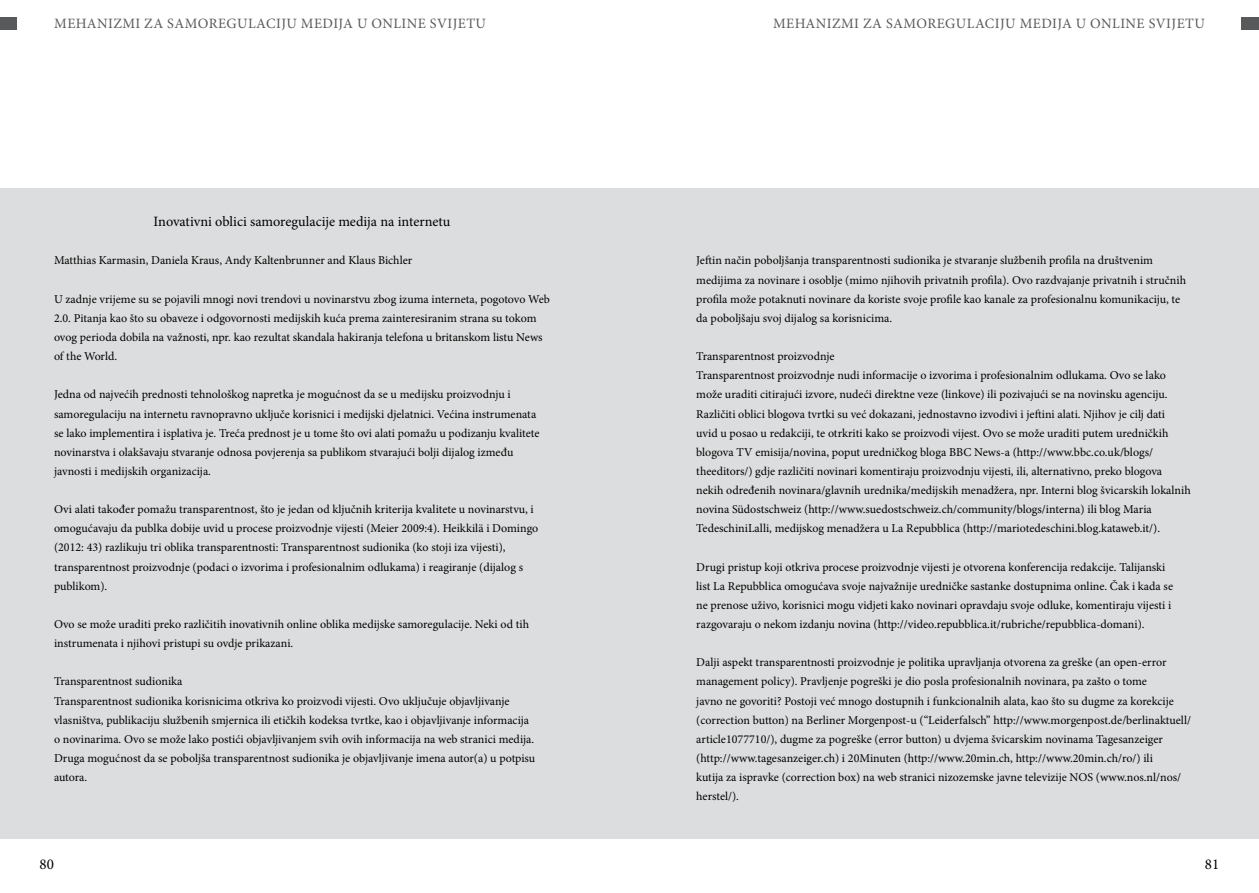
<style>
.page{position:relative;width:1259px;height:893px;background:#fff}
.page>*{position:absolute;margin:0;border:0;box-sizing:border-box;transform-origin:0 0}
.t1{font:15px "Minion Pro";color:#000}
.t2{font:14.25px "Minion Pro";letter-spacing:.03em;color:#58595b}
.t3{font:14.25px "Minion Pro";color:#000}
.t4{font:12px/19.2px "Minion Pro";color:#000}
</style>
<div class="page">
<div style="left:0;top:17px;width:17px;height:13px;background:#58595b"></div>
<div style="left:1242px;top:17px;width:17px;height:13px;background:#58595b"></div>
<div style="left:629px;top:188px;width:630px;height:650px;background:#dcddde"></div>
<div style="left:0;top:188px;width:629px;height:650px;background:#dcddde"></div>
<p class="t2" style="left:54px;top:14px;width:433px">MEHANIZMI ZA SAMOREGULACIJU MEDIJA U ONLINE SVIJETU</p>
<p class="t2" style="left:773px;top:14px;width:433px">MEHANIZMI ZA SAMOREGULACIJU MEDIJA U ONLINE SVIJETU</p>
<p class="t3" style="left:154px;top:212px;width:298px">Inovativni oblici samoregulacije medija na internetu</p>
<p class="t4" style="left:54px;top:251px;width:360px">Matthias Karmasin, Daniela Kraus, Andy Kaltenbrunner and Klaus Bichler</p>
<p class="t4" style="left:54px;top:289px;width:497px">U zadnje vrijeme su se pojavili mnogi novi trendovi u novinarstvu zbog izuma interneta, pogotovo Web 2.0. Pitanja kao što su obaveze i odgovornosti medijskih kuća prema zainteresiranim strana su tokom ovog perioda dobila na važnosti, npr. kao rezultat skandala hakiranja telefona u britanskom listu News of the World.</p>
<p class="t4" style="left:54px;top:385px;width:487px">Jedna od najvećih prednosti tehnološkog napretka je mogućnost da se u medijsku proizvodnju i samoregulaciju na internetu ravnopravno uključe korisnici i medijski djelatnici. Većina instrumenata se lako implementira i isplativa je. Treća prednost je u tome što ovi alati pomažu u podizanju kvalitete novinarstva i olakšavaju stvaranje odnosa povjerenja sa publikom stvarajući bolji dijalog između javnosti i medijskih organizacija.</p>
<p class="t4" style="left:54px;top:500px;width:486px">Ovi alati također pomažu transparentnost, što je jedan od ključnih kriterija kvalitete u novinarstvu, i omogućavaju da publka dobije uvid u procese proizvodnje vijesti (Meier 2009:4). Heikkilä i Domingo (2012: 43) razlikuju tri oblika transparentnosti: Transparentnost sudionika (ko stoji iza vijesti), transparentnost proizvodnje (podaci o izvorima i profesionalnim odlukama) i reagiranje (dijalog s publikom).</p>
<p class="t4" style="left:54px;top:615px;width:476px">Ovo se može uraditi preko različitih inovativnih online oblika medijske samoregulacije. Neki od tih instrumenata i njihovi pristupi su ovdje prikazani.</p>
<p class="t4" style="left:54px;top:672px;width:483px">Transparentnost sudionika<br>Transparentnost sudionika korisnicima otkriva ko proizvodi vijesti. Ovo uključuje objavljivanje vlasništva, publikaciju službenih smjernica ili etičkih kodeksa tvrtke, kao i objavljivanje informacija o novinarima. Ovo se može lako postići objavljivanjem svih ovih informacija na web stranici medija.<br>Druga mogućnost da se poboljša transparentnost sudionika je objavljivanje imena autor(a) u potpisu autora.</p>
<p class="t4" style="left:696px;top:251px;width:491px">Jeftin način poboljšanja transparentnosti sudionika je stvaranje službenih profila na društvenim medijima za novinare i osoblje (mimo njihovih privatnih profila). Ovo razdvajanje privatnih i stručnih profila može potaknuti novinare da koriste svoje profile kao kanale za profesionalnu komunikaciju, te da poboljšaju svoj dijalog sa korisnicima.</p>
<p class="t4" style="left:696px;top:347px;width:496px">Transparentnost proizvodnje<br>Transparentnost proizvodnje nudi informacije o izvorima i profesionalnim odlukama. Ovo se lako može uraditi citirajući izvore, nudeći direktne veze (linkove) ili pozivajući se na novinsku agenciju.<br>Različiti oblici blogova tvrtki su već dokazani, jednostavno izvodivi i jeftini alati. Njihov je cilj dati<br>uvid u posao u redakciji, te otrkriti kako se proizvodi vijest. Ovo se može uraditi putem uredničkih blogova TV emisija/novina, poput uredničkog bloga BBC News-a (http://www.bbc.co.uk/blogs/ theeditors/) gdje različiti novinari komentiraju proizvodnju vijesti, ili, alternativno, preko blogova nekih određenih novinara/glavnih urednika/medijskih menadžera, npr. Interni blog švicarskih lokalnih novina Südostschweiz (http://www.suedostschweiz.ch/community/blogs/interna) ili blog Maria TedeschiniLalli, medijskog menadžera u La Repubblica (http://mariotedeschini.blog.kataweb.it/).</p>
<p class="t4" style="left:696px;top:557px;width:478px">Drugi pristup koji otkriva procese proizvodnje vijesti je otvorena konferencija redakcije. Talijanski list La Repubblica omogućava svoje najvažnije uredničke sastanke dostupnima online. Čak i kada se ne prenose uživo, korisnici mogu vidjeti kako novinari opravdaju svoje odluke, komentiraju vijesti i razgovaraju o nekom izdanju novina (http://video.repubblica.it/rubriche/repubblica-domani).</p>
<p class="t4" style="left:696px;top:653px;width:496px">Dalji aspekt transparentnosti proizvodnje je politika upravljanja otvorena za greške (an open-error management policy). Pravljenje pogreški je dio posla profesionalnih novinara, pa zašto o tome<br>javno ne govoriti? Postoji već mnogo dostupnih i funkcionalnih alata, kao što su dugme za korekcije (correction button) na Berliner Morgenpost-u (“Leiderfalsch” http://www.morgenpost.de/berlinaktuell/ article1077710/), dugme za pogreške (error button) u dvjema švicarskim novinama Tagesanzeiger (http://www.tagesanzeiger.ch) i 20Minuten (http://www.20min.ch, http://www.20min.ch/ro/) ili<br>kutija za ispravke (correction box) na web stranici nizozemske javne televizije NOS (www.nos.nl/nos/ herstel/).</p>
<p class="t1" style="left:40px;top:855px;width:16px">80</p>
<p class="t1" style="left:1205px;top:855px;width:16px">81</p>
</div>
